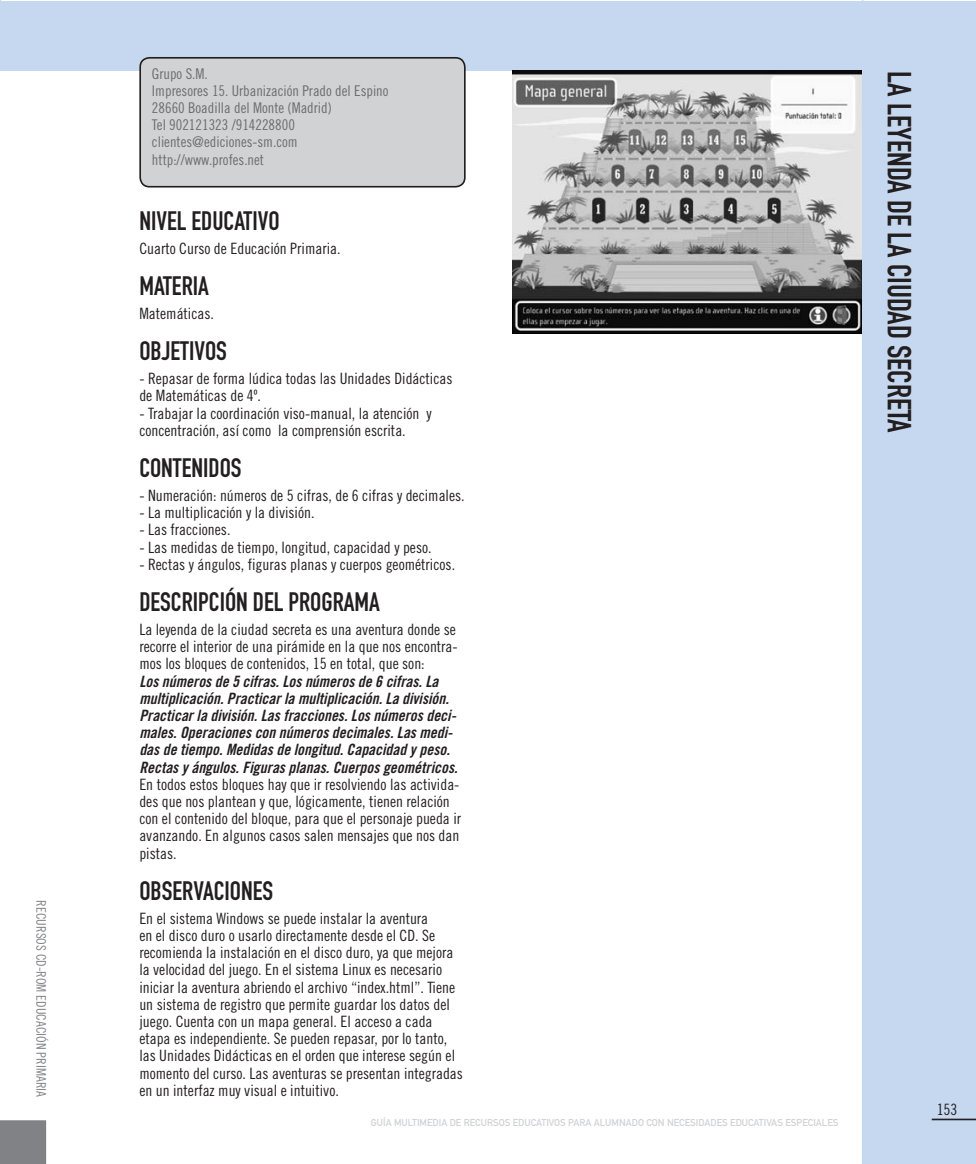
<style>
.page{position:relative;width:976px;height:1164px;background:#fff}
.page>*{position:absolute;margin:0;border:0;box-sizing:border-box;transform-origin:0 0}
.t1{font:32.9px "DIN Engschrift Std";color:#231f20}
.t2{font:26.25px "DIN Engschrift Std";color:#231f20}
.t3{font:15.58px/17.2px "Trade Gothic LT Std Cn 18";color:#231f20}
.t4{font:15.58px/17.2px "Trade Gothic LT Std Bd Cn 20 Obl";color:#231f20}
.t5{font:14.88px/17.2px "Trade Gothic LT Std Cn 18";color:#6c6d70}
.t6{font:13.12px "Trade Gothic LT Std Cn 18";color:#808285}
.t7{font:9.8px "DIN Mittelschrift Std";color:#d1d2d4}
</style>
<div class="page">
<div style="left:0;top:1px;width:862px;height:70px;background:#c6d8ef"></div>
<div style="left:862px;top:1px;width:114px;height:1162px;background:#c6d8ef"></div>
<hr style="left:932px;top:1118px;width:44px;height:2px;background:#231f20">
<div style="left:0;top:1120px;width:46px;height:43px;background:#808285"></div>
<img style="left:512px;top:71px;width:350px;height:263px">
<div style="left:140px;top:58px;width:325px;height:129px;background:#d1d2d4;border-radius:9px"></div>
<div style="left:139px;top:57px;width:327px;height:130px;border:2px solid #231f20;border-radius:9px"></div>
<p class="t6" style="left:47px;top:900px;width:198px;rotate:90deg">RECURSOS CD-ROM EDUCACIÓN PRIMARIA</p>
<p class="t5" style="left:152px;top:66px;width:238px">Grupo S.M.<br>Impresores 15. Urbanización Prado del Espino<br>28660 Boadilla del Monte (Madrid)<br>Tel 902121323 /914228800 clientes@ediciones-sm.com http://www.profes.net</p>
<h2 class="t2" style="left:139px;top:211px;width:142px">NIVEL EDUCATIVO</h2>
<p class="t3" style="left:139px;top:241px;width:203px">Cuarto Curso de Educación Primaria.</p>
<h2 class="t2" style="left:139px;top:276px;width:71px">MATERIA</h2>
<p class="t3" style="left:139px;top:306px;width:76px">Matemáticas.</p>
<h2 class="t2" style="left:139px;top:342px;width:89px">OBJETIVOS</h2>
<p class="t3" style="left:139px;top:371px;width:315px">- Repasar de forma lúdica todas las Unidades Didácticas de Matemáticas de 4º.</p>
<p class="t3" style="left:139px;top:405px;width:294px">- Trabajar la coordinación viso-manual, la atención y concentración, así como la comprensión escrita.</p>
<h2 class="t2" style="left:139px;top:458px;width:104px">CONTENIDOS</h2>
<p class="t3" style="left:139px;top:488px;width:327px">- Numeración: números de 5 cifras, de 6 cifras y decimales.</p>
<p class="t3" style="left:139px;top:505px;width:177px">- La multiplicación y la división.</p>
<p class="t3" style="left:139px;top:522px;width:93px">- Las fracciones.</p>
<p class="t3" style="left:139px;top:539px;width:294px">- Las medidas de tiempo, longitud, capacidad y peso.</p>
<p class="t3" style="left:139px;top:556px;width:317px">- Rectas y ángulos, figuras planas y cuerpos geométricos.</p>
<h2 class="t2" style="left:139px;top:592px;width:242px">DESCRIPCIÓN DEL PROGRAMA</h2>
<p class="t3" style="left:139px;top:622px;width:320px;text-align:justify">La leyenda de la ciudad secreta es una aventura donde se recorre el interior de una pirámide en la que nos encontra&shy;mos los bloques de contenidos, 15 en total, que son:</p>
<p class="t4" style="left:139px;top:673px;width:320px">Los números de 5 cifras. Los números de 6 cifras. La multiplicación. Practicar la multiplicación. La división.<br>Practicar la división. Las fracciones. Los números deci&shy;males. Operaciones con números decimales. Las medi&shy;das de tiempo. Medidas de longitud. Capacidad y peso.<br>Rectas y ángulos. Figuras planas. Cuerpos geométricos.</p>
<p class="t3" style="left:139px;top:776px;width:323px">En todos estos bloques hay que ir resolviendo las activida&shy;des que nos plantean y que, lógicamente, tienen relación con el contenido del bloque, para que el personaje pueda ir avanzando. En algunos casos salen mensajes que nos dan pistas.</p>
<h2 class="t2" style="left:139px;top:881px;width:135px">OBSERVACIONES</h2>
<p class="t3" style="left:139px;top:910px;width:325px">En el sistema Windows se puede instalar la aventura<br>en el disco duro o usarlo directamente desde el CD. Se recomienda la instalación en el disco duro, ya que mejora la velocidad del juego. En el sistema Linux es necesario iniciar la aventura abriendo el archivo “index.html”. Tiene un sistema de registro que permite guardar los datos del juego. Cuenta con un mapa general. El acceso a cada etapa es independiente. Se pueden repasar, por lo tanto, las Unidades Didácticas en el orden que interese según el momento del curso. Las aventuras se presentan integradas en un interfaz muy visual e intuitivo.</p>
<p class="t7" style="left:371px;top:1116px;width:469px">GUÍA MULTIMEDIA DE RECURSOS EDUCATIVOS PARA ALUMNADO CON NECESIDADES EDUCATIVAS ESPECIALES</p>
<h1 class="t1" style="left:911px;top:71px;width:363px;rotate:90deg">LA LEYENDA DE LA CIUDAD SECRETA</h1>
<p class="t3" style="left:937px;top:1101px;width:22px">153</p>
</div>
